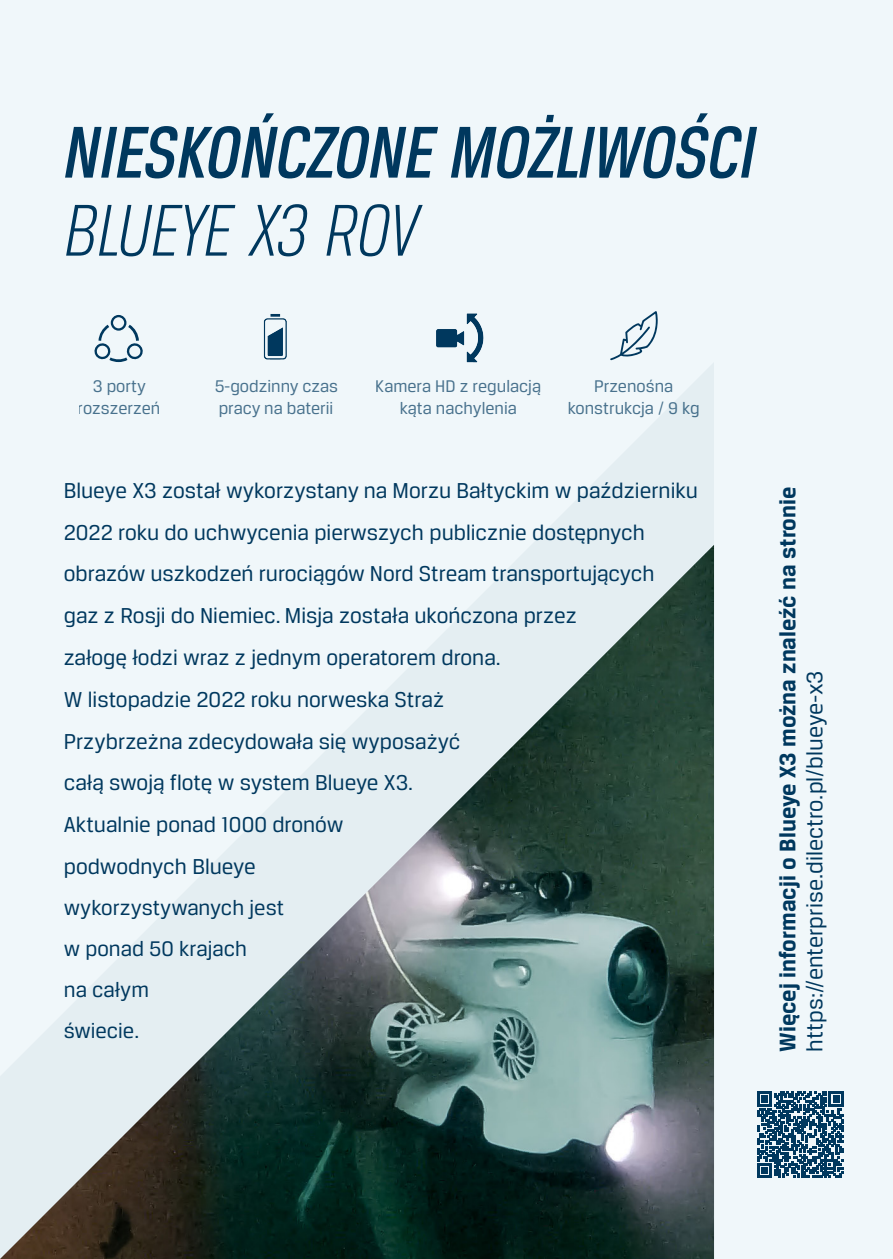
<style>
.page{position:relative;width:893px;height:1259px;background:#f0f7fa}
.page>*{position:absolute;margin:0;border:0;box-sizing:border-box;transform-origin:0 0}
.display_heading{font:italic 500 78px/78px "Breuer Condensed";letter-spacing:-.01em;color:#00385e}
.brødtekst{font:700 24px "Breuer Text";color:#00385e}
.brødtekst-2{font:24px "Breuer Text";color:#00385e}
.brødtekst-3{font:23.1px/41.7px "Breuer Text";color:#00385e}
.brødtekst-4{font:22.5px/40.8px "Breuer Text";color:#00385e}
.t1{font:18px/22.5px "Breuer Text";color:#00385e;text-align:center}
.s1{font-weight:300}
</style>
<div class="page">
<svg style="left:118px;top:362px;width:596px;height:183px"></svg>
<img style="left:0;top:545px;width:714px;height:714px">
<img style="left:251px;top:314px;width:48px;height:51px">
<img style="left:432px;top:313px;width:56px;height:52px">
<div style="left:111px;top:315px;width:15px;height:16px;border:2px solid #00385e;border-radius:50%"></div>
<svg style="left:94px;top:325px;width:49px;height:37px"></svg>
<svg style="left:610px;top:311px;width:48px;height:49px"></svg>
<svg style="left:757px;top:1091px;width:87px;height:87px"></svg>
<p class="display_heading" style="left:64px;top:112px;width:694px">NIESKOŃCZONE MOŻLIWOŚCI<br><span class="s1">BLUEYE X3 ROV</span></p>
<p class="t1" style="left:78px;top:374px;width:84px">3 porty rozszerzeń</p>
<p class="t1" style="left:214px;top:374px;width:125px;text-align:left">5-godzinny czas pracy na baterii</p>
<p class="t1" style="left:568px;top:374px;width:134px">Przenośna konstrukcja / 9 kg</p>
<p class="t1" style="left:376px;top:374px;width:167px">Kamera HD z regulacją kąta nachylenia</p>
<p class="brødtekst-3" style="left:64px;top:469px;width:636px">Blueye X3 został wykorzystany na Morzu Bałtyckim w październiku 2022 roku do uchwycenia pierwszych publicznie dostępnych obrazów uszkodzeń rurociągów Nord Stream transportujących<br>gaz z Rosji do Niemiec. Misja została ukończona przez<br>załogę łodzi wraz z jednym operatorem drona.</p>
<p class="brødtekst-3" style="left:64px;top:678px;width:398px">W listopadzie 2022 roku norweska Straż<br>Przybrzeżna zdecydowała się wyposażyć całą swoją flotę w system Blueye X3.</p>
<p class="brødtekst-3" style="left:64px;top:803px;width:281px">Aktualnie ponad 1000 dronów podwodnych Blueye</p>
<p class="brødtekst-4" style="left:64px;top:886px;width:222px">wykorzystywanych jest</p>
<p class="brødtekst-4" style="left:64px;top:927px;width:185px">w ponad 50 krajach na całym</p>
<p class="brødtekst-4" style="left:64px;top:1009px;width:77px">świecie.</p>
<p class="brødtekst" style="left:774px;top:1051px;width:566px;rotate:-90deg">Więcej informacji o Blueye X3 można znaleźć na stronie</p>
<p class="brødtekst-2" style="left:801px;top:1051px;width:383px;rotate:-90deg">https://enterprise.dilectro.pl/blueye-x3</p>
</div>
